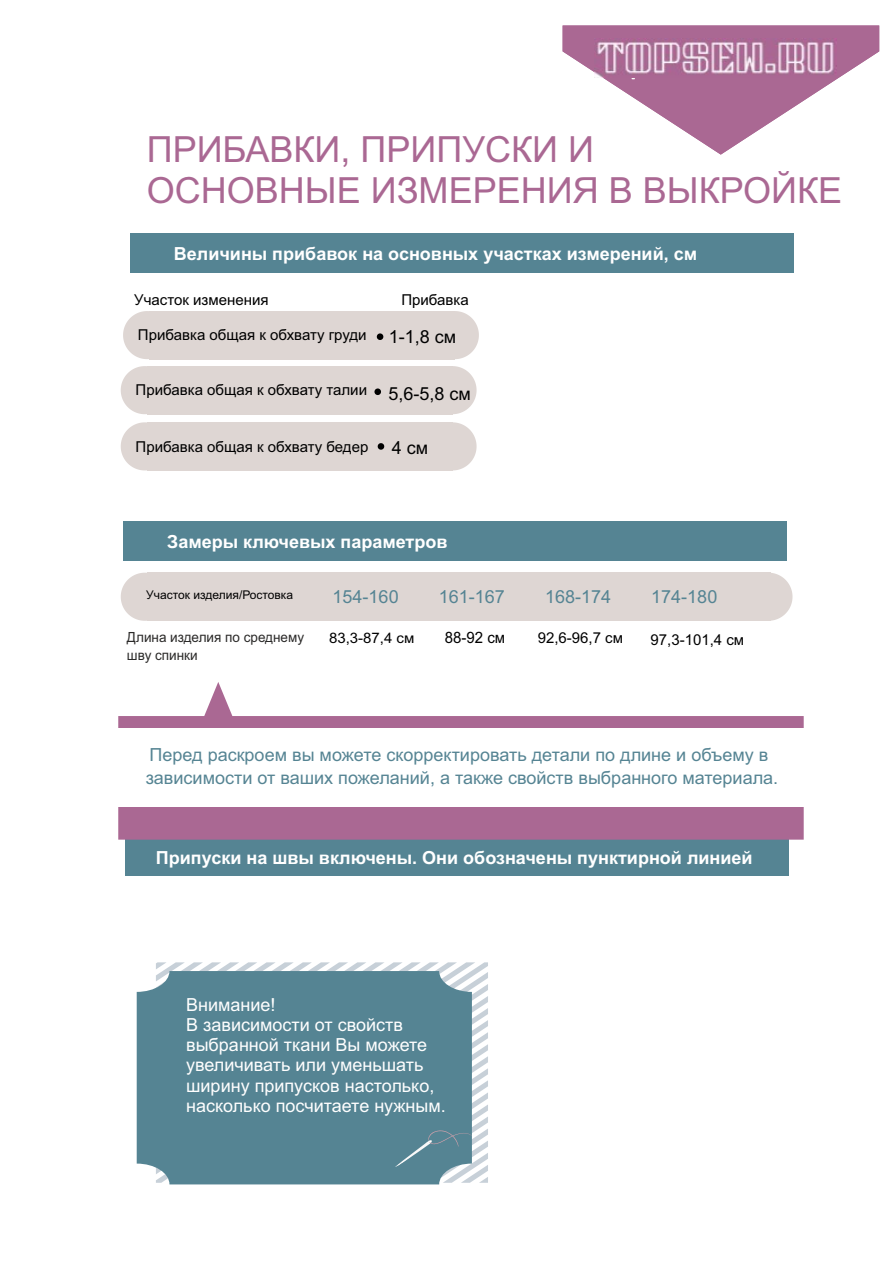
<style>
.page{position:relative;width:893px;height:1263px;background:#fff}
.page>*{position:absolute;margin:0;border:0;box-sizing:border-box;transform-origin:0 0}
.t1{font:36px/40.5px "Arial";color:#aa6893}
.t2{font:18px/23.2px "Arial";color:#558493}
.t3{font:18px/20.1px "Arial";color:#fefefe}
.t4{font:700 18px "Arial";color:#fff}
.t5{font:18px "Arial";color:#000}
.t6{font:15.75px "Arial";color:#000;scale:.96 1}
.t7{font:15px "Arial";color:#000}
.t8{font:14.4px "Arial";color:#000;scale:1.04 1}
.t9{font:13.95px/18px "Arial";color:#2b2a29}
.t10{font:12px "Arial";color:#000}
.s1{font-size:18px}
</style>
<div class="page">
<div style="left:130px;top:234px;width:663px;height:39px;background:#558493"></div>
<div style="left:125px;top:837px;width:663px;height:39px;background:#558493"></div>
<div style="left:123px;top:522px;width:663px;height:39px;background:#558493"></div>
<svg style="left:118px;top:682px;width:685px;height:158px;fill:#aa6893"></svg>
<div style="left:147px;top:573px;width:623px;height:48px;background:#ded6d3"></div>
<svg style="left:121px;top:573px;width:26px;height:48px"></svg>
<svg style="left:770px;top:573px;width:22px;height:48px"></svg>
<div style="left:64px;top:729px;width:789px;height:78px;background:#fff"></div>
<svg style="left:156px;top:962px;width:332px;height:221px"></svg>
<div style="left:137px;top:971px;width:335px;height:213px;background:#558493"></div>
<svg style="left:395px;top:1130px;width:77px;height:37px;background:#5e8998"></svg>
<div style="left:149px;top:311px;width:306px;height:48px;background:#ded6d3"></div>
<svg style="left:123px;top:311px;width:26px;height:48px"></svg>
<svg style="left:455px;top:311px;width:24px;height:48px"></svg>
<svg style="left:377px;top:333px;width:6px;height:7px"></svg>
<svg style="left:562px;top:26px;width:317px;height:129px"></svg>
<img style="left:594px;top:38px;width:242px;height:39px">
<div style="left:147px;top:366px;width:305px;height:48px;background:#ded6d3"></div>
<svg style="left:121px;top:366px;width:26px;height:48px"></svg>
<svg style="left:452px;top:366px;width:24px;height:48px"></svg>
<svg style="left:374px;top:388px;width:7px;height:7px"></svg>
<div style="left:147px;top:422px;width:305px;height:49px;background:#ded6d3"></div>
<svg style="left:121px;top:422px;width:26px;height:48px"></svg>
<svg style="left:452px;top:422px;width:24px;height:48px"></svg>
<svg style="left:377px;top:443px;width:7px;height:7px"></svg>
<h1 class="t1" style="left:147px;top:133px;width:696px">ПРИБАВКИ, ПРИПУСКИ И<br>ОСНОВНЫЕ ИЗМЕРЕНИЯ В ВЫКРОЙКЕ</h1>
<p class="t4" style="left:174px;top:247px;width:525px">Величины прибавок на основных участках измерений, см</p>
<p class="t7" style="left:134px;top:294px;width:136px">Участок изменения</p>
<p class="t7" style="left:401px;top:294px;width:69px">Прибавка</p>
<p class="t7" style="left:138px;top:329px;width:320px">Прибавка общая к обхвату груди <span class="s1">1-1,8 см</span></p>
<p class="t7" style="left:136px;top:384px;width:337px">Прибавка общая к обхвату талии <span class="s1">5,6-5,8 см</span></p>
<p class="t7" style="left:136px;top:441px;width:234px">Прибавка общая к обхвату бедер</p>
<p class="t5" style="left:392px;top:441px;width:38px">4 см</p>
<p class="t4" style="left:167px;top:535px;width:282px">Замеры ключевых параметров</p>
<p class="t10" style="left:146px;top:590px;width:148px">Участок изделия/Ростовка</p>
<p class="t2" style="left:332px;top:587px;width:68px">154-160</p>
<p class="t2" style="left:439px;top:587px;width:68px">161-167</p>
<p class="t2" style="left:545px;top:587px;width:68px">168-174</p>
<p class="t2" style="left:651px;top:587px;width:68px">174-180</p>
<p class="t8" style="left:329px;top:633px;width:84px">83,3-87,4 см</p>
<p class="t6" style="left:445px;top:632px;width:64px">88-92 см</p>
<p class="t7" style="left:537px;top:632px;width:87px">92,6-96,7 см</p>
<p class="t7" style="left:650px;top:634px;width:95px">97,3-101,4 см</p>
<p class="t9" style="left:127px;top:629px;width:179px">Длина изделия по среднему шву спинки</p>
<p class="t2" style="left:146px;top:744px;width:634px">Перед раскроем вы можете скорректировать детали по длине и объему в зависимости от ваших пожеланий, а также свойств выбранного материала.</p>
<p class="t4" style="left:156px;top:851px;width:598px">Припуски на швы включены. Они обозначены пунктирной линией</p>
<p class="t3" style="left:186px;top:996px;width:261px">Внимание!<br>В зависимости от свойств выбранной ткани Вы можете увеличивать или уменьшать ширину припусков настолько, насколько посчитаете нужным.</p>
</div>
